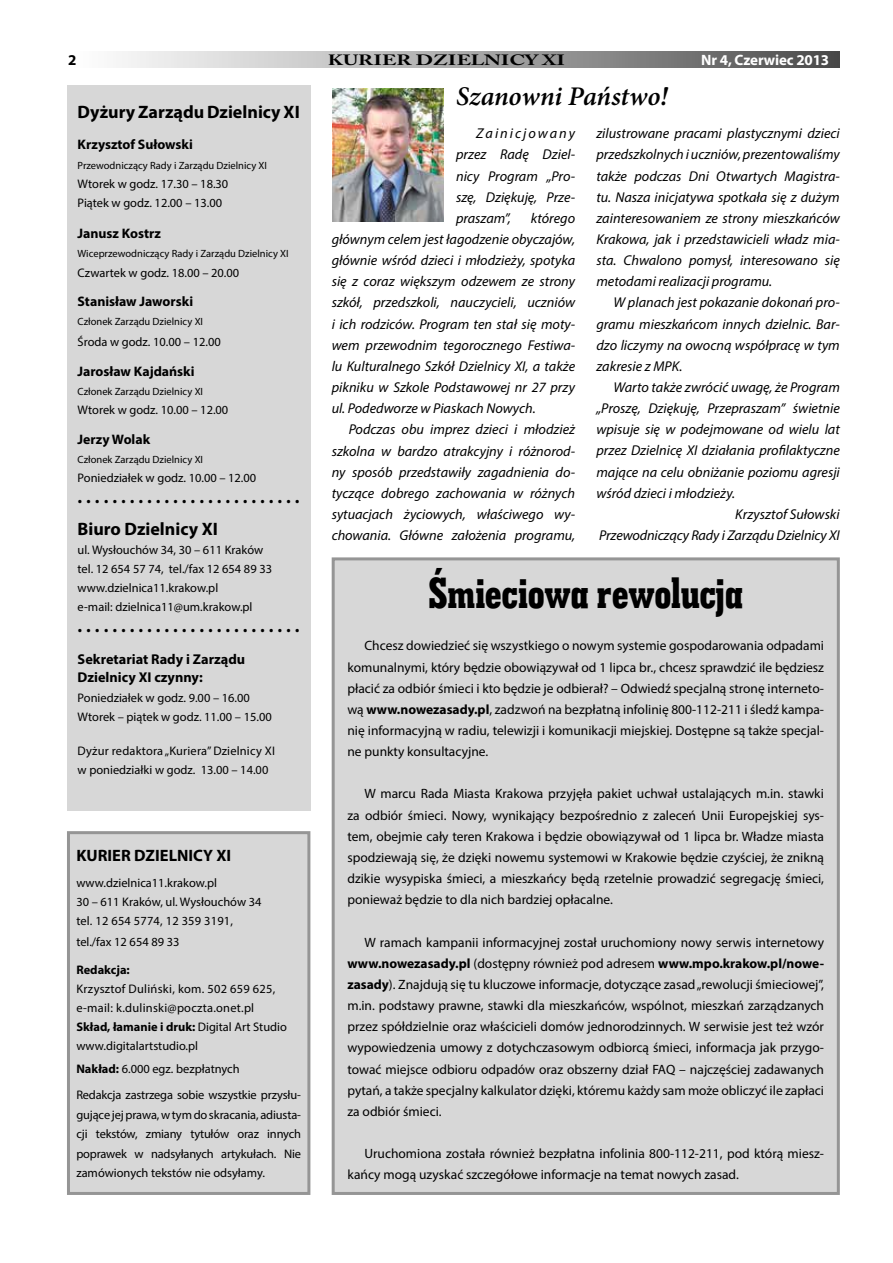
<style>
.page{position:relative;width:893px;height:1263px;background:#fff}
.page>*{position:absolute;margin:0;border:0;box-sizing:border-box;transform-origin:0 0}
.t1{font:45px "Geo Slab 703 X Bd Cn EU";letter-spacing:-.01em;color:#000}
.t2{font:italic 600 27px "Minion Pro";letter-spacing:-.005em;color:#000}
.t3{font:700 18px/31.8px "Myriad Pro";color:#000}
.t4{font:700 16.5px "Myriad Pro";color:#000}
.t5{font:700 15px "Myriad Pro";letter-spacing:-.01em;color:#fff}
.t6{font:700 15px "Myriad Pro";color:#000}
.t7{font:700 14.85px "Adobe Caslon Pro";color:#000;scale:1.4 1}
.t8{font:italic 14.25px/21.1px "Myriad Pro";color:#000;text-align:justify}
.t9{font:700 14.25px/18.8px "Myriad Pro";color:#000}
.t10{font:700 13.8px "Myriad Pro";color:#000}
.t11{font:13.5px/21.1px "Myriad Pro";color:#000;text-align:justify}
.t12{font:12.45px/19px "Myriad Pro";color:#000}
.t13{font:12.45px/19px "Myriad Pro";letter-spacing:.02em;color:#000}
.t14{font:700 12.45px "Myriad Pro";color:#000}
.t15{font:10.5px "Myriad Pro";color:#000}
.s1{font-weight:700}
</style>
<div class="page">
<div style="left:67px;top:51px;width:773px;height:16px;background:linear-gradient(to right,#fff,#4f4f4f)"></div>
<img style="left:332px;top:88px;width:111px;height:133px">
<div style="left:67px;top:85px;width:243px;height:725px;background:#d7d7d7"></div>
<div style="left:68px;top:833px;width:241px;height:360px;background:#d7d7d7"></div>
<div style="left:67px;top:831px;width:243px;height:364px;border:3px solid #959595"></div>
<div style="left:333px;top:559px;width:505px;height:634px;background:#d7d7d7"></div>
<div style="left:332px;top:557px;width:508px;height:638px;border:3px solid #959595"></div>
<p class="t6" style="left:68px;top:50px;width:10px">2</p>
<p class="t7" style="left:328px;top:51px;width:171px">KURIER DZIELNICY XI</p>
<p class="t5" style="left:701px;top:50px;width:130px">Nr 4, Czerwiec 2013</p>
<h3 class="t3" style="left:78px;top:95px;width:224px">Dyżury Zarządu Dzielnicy XI</h3>
<p class="t10" style="left:78px;top:136px;width:117px">Krzysztof Sułowski</p>
<p class="t15" style="left:78px;top:159px;width:191px">Przewodniczący Rady i Zarządu Dzielnicy XI</p>
<p class="t12" style="left:78px;top:174px;width:152px">Wtorek w godz. 17.30 – 18.30<br>Piątek w godz. 12.00 – 13.00</p>
<p class="t10" style="left:78px;top:225px;width:85px">Janusz Kostrz</p>
<p class="t15" style="left:78px;top:247px;width:213px">Wiceprzewodniczący Rady i Zarządu Dzielnicy XI</p>
<p class="t12" style="left:78px;top:263px;width:163px">Czwartek w godz. 18.00 – 20.00</p>
<p class="t10" style="left:78px;top:292px;width:117px">Stanisław Jaworski</p>
<p class="t15" style="left:78px;top:315px;width:127px">Członek Zarządu Dzielnicy XI</p>
<p class="t12" style="left:78px;top:332px;width:145px">Środa w godz. 10.00 – 12.00</p>
<p class="t10" style="left:78px;top:362px;width:119px">Jarosław Kajdański</p>
<p class="t15" style="left:78px;top:385px;width:127px">Członek Zarządu Dzielnicy XI</p>
<p class="t12" style="left:78px;top:400px;width:152px">Wtorek w godz. 10.00 – 12.00</p>
<p class="t10" style="left:78px;top:430px;width:74px">Jerzy Wolak</p>
<p class="t15" style="left:78px;top:453px;width:127px">Członek Zarządu Dzielnicy XI</p>
<p class="t12" style="left:78px;top:468px;width:180px">Poniedziałek w godz. 10.00 – 12.00</p>
<h3 class="t3" style="left:78px;top:480px;width:224px">. . . . . . . . . . . . . . . . . . . . . . . . . .<br>Biuro Dzielnicy XI</h3>
<p class="t12" style="left:78px;top:540px;width:196px">ul. Wysłouchów 34, 30 – 611 Kraków tel. 12 654 57 74, tel./fax 12 654 89 33 www.dzielnica11.krakow.pl<br>e-mail: dzielnica11@um.krakow.pl</p>
<h3 class="t3" style="left:78px;top:610px;width:224px">. . . . . . . . . . . . . . . . . . . . . . . . . .</h3>
<p class="t9" style="left:78px;top:649px;width:169px">Sekretariat Rady i Zarządu<br>Dzielnicy XI czynny:</p>
<p class="t12" style="left:78px;top:688px;width:196px">Poniedziałek w godz. 9.00 – 16.00<br>Wtorek – piątek w godz. 11.00 – 15.00</p>
<p class="t12" style="left:78px;top:741px;width:199px">Dyżur redaktora „Kuriera” Dzielnicy XI w poniedziałki w godz. 13.00 – 14.00</p>
<h2 class="t2" style="left:456px;top:77px;width:213px">Szanowni Państwo!</h2>
<p class="t8" style="left:596px;top:123px;width:245px">zilustrowane pracami plastycznymi dzieci przedszkolnych i uczniów, prezentowaliśmy także podczas Dni Otwartych Magistra&shy;tu. Nasza inicjatywa spotkała się z dużym zainteresowaniem ze strony mieszkańców Krakowa, jak i przedstawicieli władz mia&shy;sta. Chwalono pomysł, interesowano się metodami realizacji programu.</p>
<p class="t8" style="left:596px;top:292px;width:245px;text-indent:17px">W planach jest pokazanie dokonań pro&shy;gramu mieszkańcom innych dzielnic. Bar&shy;dzo liczymy na owocną współpracę w tym zakresie z MPK.</p>
<p class="t8" style="left:613px;top:376px;width:228px">Warto także zwrócić uwagę, że Program</p>
<p class="t8" style="left:596px;top:398px;width:245px">„Proszę, Dziękuję, Przepraszam” świetnie</p>
<p class="t8" style="left:596px;top:419px;width:245px">wpisuje się w podejmowane od wielu lat</p>
<p class="t8" style="left:596px;top:440px;width:245px">przez Dzielnicę XI działania profilaktyczne</p>
<p class="t8" style="left:596px;top:461px;width:245px">mające na celu obniżanie poziomu agresji</p>
<p class="t8" style="left:596px;top:482px;width:140px">wśród dzieci i młodzieży.</p>
<p class="t8" style="left:735px;top:503px;width:106px">Krzysztof Sułowski</p>
<p class="t8" style="left:599px;top:524px;width:242px">Przewodniczący Rady i Zarządu Dzielnicy XI</p>
<p class="t8" style="left:456px;top:123px;width:121px;text-indent:20px">Zainicjowany przez Radę Dziel&shy;nicy Program „Pro&shy;szę, Dziękuję, Prze&shy;praszam”,</p>
<p class="t8" style="left:332px;top:207px;width:245px;text-indent:199px">którego głównym celem jest łagodzenie obyczajów, głównie wśród dzieci i młodzieży, spotyka się z coraz większym odzewem ze strony szkół, przedszkoli, nauczycieli, uczniów i ich rodziców. Program ten stał się moty&shy;wem przewodnim tegorocznego Festiwa&shy;lu Kulturalnego Szkół Dzielnicy XI, a także pikniku w Szkole Podstawowej nr 27 przy ul. Podedworze w Piaskach Nowych.</p>
<p class="t8" style="left:332px;top:419px;width:245px;text-indent:17px">Podczas obu imprez dzieci i młodzież szkolna w bardzo atrakcyjny i różnorod&shy;ny sposób przedstawiły zagadnienia do&shy;tyczące dobrego zachowania w różnych sytuacjach życiowych, właściwego wy&shy;chowania. Główne założenia programu,</p>
<h1 class="t1" style="left:428px;top:564px;width:316px">Śmieciowa rewolucja</h1>
<p class="t11" style="left:347px;top:635px;width:478px;text-indent:17px">Chcesz dowiedzieć się wszystkiego o nowym systemie gospodarowania odpadami komunalnymi, który będzie obowiązywał od 1 lipca br., chcesz sprawdzić ile będziesz płacić za odbiór śmieci i kto będzie je odbierał? – Odwiedź specjalną stronę interneto&shy;wą <span class="s1">www.nowezasady.pl</span>, zadzwoń na bezpłatną infolinię 800-112-211 i śledź kampa&shy;nię informacyjną w radiu, telewizji i komunikacji miejskiej. Dostępne są także specjal&shy;ne punkty konsultacyjne.</p>
<p class="t11" style="left:347px;top:783px;width:478px;text-indent:17px">W marcu Rada Miasta Krakowa przyjęła pakiet uchwał ustalających m.in. stawki za odbiór śmieci. Nowy, wynikający bezpośrednio z zaleceń Unii Europejskiej sys&shy;tem, obejmie cały teren Krakowa i będzie obowiązywał od 1 lipca br. Władze miasta spodziewają się, że dzięki nowemu systemowi w Krakowie będzie czyściej, że znikną dzikie wysypiska śmieci, a mieszkańcy będą rzetelnie prowadzić segregację śmieci, ponieważ będzie to dla nich bardziej opłacalne.</p>
<p class="t11" style="left:347px;top:931px;width:478px;text-indent:17px">W ramach kampanii informacyjnej został uruchomiony nowy serwis internetowy <span class="s1">www.nowezasady.pl</span> (dostępny również pod adresem <span class="s1">www.mpo.krakow.pl/nowe&shy;zasady</span>). Znajdują się tu kluczowe informacje, dotyczące zasad „rewolucji śmieciowej”, m.in. podstawy prawne, stawki dla mieszkańców, wspólnot, mieszkań zarządzanych przez spółdzielnie oraz właścicieli domów jednorodzinnych. W serwisie jest też wzór wypowiedzenia umowy z dotychczasowym odbiorcą śmieci, informacja jak przygo&shy;tować miejsce odbioru odpadów oraz obszerny dział FAQ – najczęściej zadawanych pytań, a także specjalny kalkulator dzięki, któremu każdy sam może obliczyć ile zapłaci za odbiór śmieci.</p>
<p class="t11" style="left:347px;top:1143px;width:478px;text-indent:17px">Uruchomiona została również bezpłatna infolinia 800-112-211, pod którą miesz&shy;kańcy mogą uzyskać szczegółowe informacje na temat nowych zasad.</p>
<p class="t4" style="left:76px;top:845px;width:156px">KURIER DZIELNICY XI</p>
<p class="t12" style="left:76px;top:873px;width:187px">www.dzielnica11.krakow.pl<br>30 – 611 Kraków, ul. Wysłouchów 34 tel. 12 654 5774, 12 359 3191,</p>
<p class="t12" style="left:76px;top:932px;width:105px">tel./fax 12 654 89 33</p>
<p class="t14" style="left:76px;top:961px;width:55px">Redakcja:</p>
<p class="t13" style="left:76px;top:979px;width:212px">Krzysztof Duliński, kom. 502 659 625, e-mail: k.dulinski@poczta.onet.pl <span class="s1">Skład, łamanie i druk:</span> Digital Art Studio www.digitalartstudio.pl</p>
<p class="t12" style="left:76px;top:1056px;width:226px;line-height:26px"><span class="s1">Nakład:</span> 6.000 egz. bezpłatnych<br>Redakcja zastrzega sobie wszystkie przysłu-</p>
<p class="t12" style="left:76px;top:1104px;width:226px;line-height:19.5px;text-align:justify">gujące jej prawa, w tym do skracania, adiusta&shy;cji tekstów, zmiany tytułów oraz innych poprawek w nadsyłanych artykułach. Nie zamówionych tekstów nie odsyłamy.</p>
</div>
